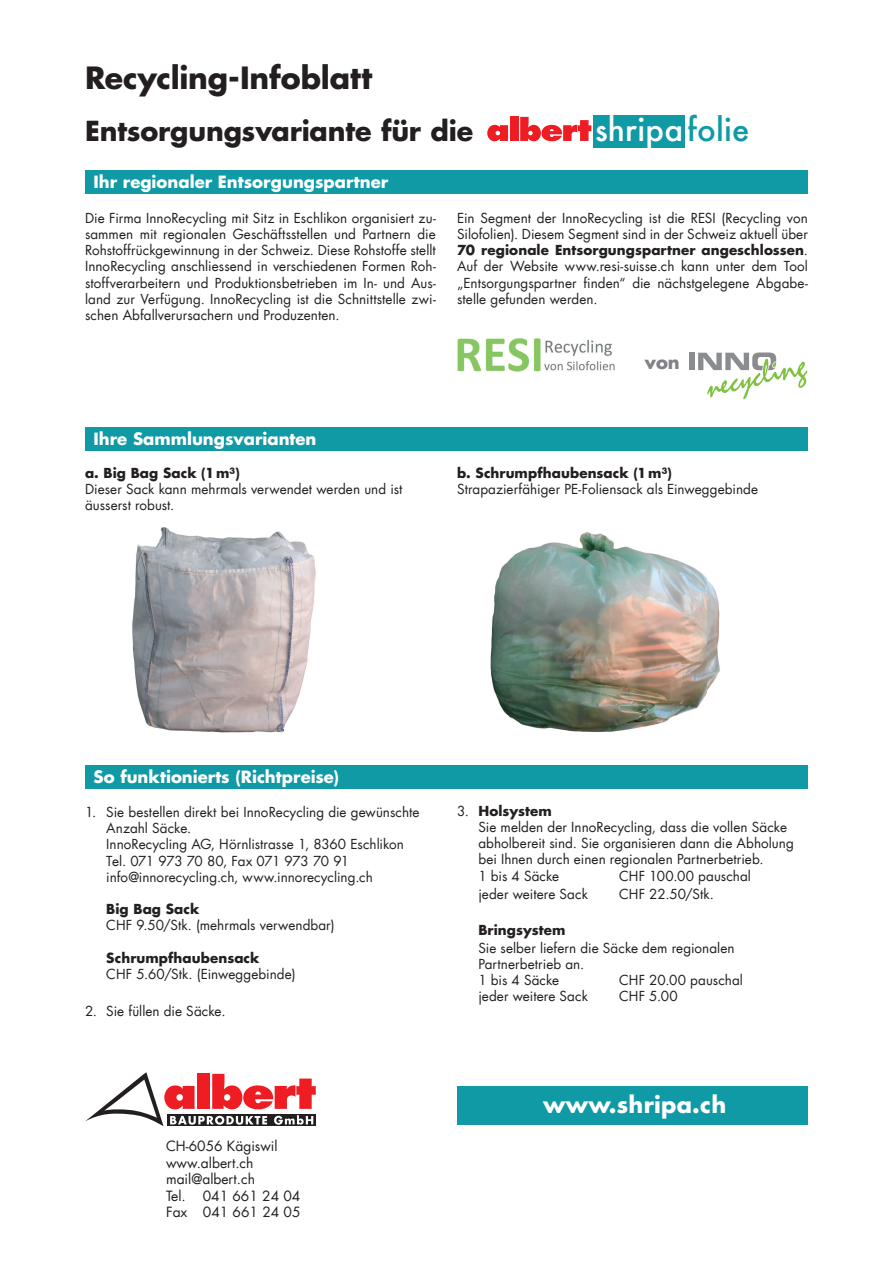
<style>
.page{position:relative;width:893px;height:1263px;background:#fff}
.page>*{position:absolute;margin:0;border:0;box-sizing:border-box;transform-origin:0 0}
.t1{font:500 31.35px "Futura";letter-spacing:.005em;color:#fff}
.t2{font:700 30px "Futura LT";letter-spacing:-.005em;color:#231f20}
.t3{font:700 27px "Futura LT";letter-spacing:-.01em;color:#231f20}
.t4{font:700 22.5px "Futura LT";letter-spacing:.01em;color:#fff}
.t5{font:700 18px "Futura LT";color:#808285}
.t6{font:700 16.5px "Futura LT";color:#fff}
.t7{font:13.8px/16.5px "Futura LT";color:#231f20}
.t8{font:13.5px/16.2px "Futura LT";letter-spacing:.005em;color:#231f20}
.t9{font:700 13.5px "Futura LT";letter-spacing:.005em;color:#231f20}
.s1{color:#0f9aa5}
.s2{font-weight:700}
</style>
<div class="page">
<div style="left:85px;top:427px;width:723px;height:24px;background:#0f9aa5"></div>
<div style="left:85px;top:765px;width:723px;height:24px;background:#0f9aa5"></div>
<div style="left:85px;top:170px;width:723px;height:23px;background:#0f9aa5"></div>
<img style="left:132px;top:527px;width:184px;height:206px">
<img style="left:490px;top:532px;width:230px;height:200px">
<div style="left:593px;top:115px;width:92px;height:33px;background:#0f9aa5"></div>
<svg style="left:487px;top:125px;width:21px;height:16px"></svg>
<div style="left:510px;top:117px;width:8px;height:24px;background:#ee1d23"></div>
<svg style="left:520px;top:117px;width:71px;height:24px"></svg>
<div style="left:457px;top:1086px;width:351px;height:38px;background:#0f9aa5"></div>
<svg style="left:85px;top:1072px;width:231px;height:54px"></svg>
<img style="left:457px;top:338px;width:158px;height:34px">
<div style="left:689px;top:353px;width:5px;height:17px;background:#8a8c8f"></div>
<svg style="left:698px;top:352px;width:109px;height:47px"></svg>
<h2 class="t2" style="left:85px;top:57px;width:289px">Recycling-Infoblatt</h2>
<h3 class="t3" style="left:85px;top:112px;width:390px">Entsorgungsvariante für die</h3>
<h1 class="t1" style="left:595px;top:108px;width:156px">shripa<span class="s1">folie</span></h1>
<p class="t6" style="left:94px;top:171px;width:296px">Ihr regionaler Entsorgungspartner</p>
<p class="t8" style="left:85px;top:210px;width:352px;text-align:justify">Die Firma InnoRecycling mit Sitz in Eschlikon organisiert zu&shy;sammen mit regionalen Geschäftsstellen und Partnern die Rohstoffrückgewinnung in der Schweiz. Diese Rohstoffe stellt InnoRecycling anschliessend in verschiedenen Formen Roh&shy;stoffverarbeitern und Produktionsbetrieben im In- und Aus&shy;land zur Verfügung. InnoRecycling ist die Schnittstelle zwi&shy;schen Abfallverursachern und Produzenten.</p>
<p class="t8" style="left:457px;top:210px;width:352px;text-align:justify">Ein Segment der InnoRecycling ist die RESI (Recycling von Silofolien). Diesem Segment sind in der Schweiz aktuell über <span class="s2">70 regionale Entsorgungspartner angeschlossen</span>.<br>Auf der Website www.resi-suisse.ch kann unter dem Tool „Entsorgungspartner finden“ die nächstgelegene Abgabe&shy;stelle gefunden werden.</p>
<h3 class="t5" style="left:645px;top:351px;width:37px">von</h3>
<p class="t6" style="left:94px;top:428px;width:224px">Ihre Sammlungsvarianten</p>
<p class="t9" style="left:85px;top:464px;width:156px">a. Big Bag Sack (1 m³)</p>
<p class="t8" style="left:85px;top:481px;width:319px">Dieser Sack kann mehrmals verwendet werden und ist äusserst robust.</p>
<p class="t9" style="left:457px;top:464px;width:216px">b. Schrumpfhaubensack (1 m³)</p>
<p class="t8" style="left:457px;top:481px;width:302px">Strapazierfähiger PE-Foliensack als Einweggebinde</p>
<p class="t6" style="left:94px;top:766px;width:247px">So funktionierts (Richtpreise)</p>
<p class="t8" style="left:106px;top:804px;width:315px;text-indent:-21px">1. Sie bestellen direkt bei InnoRecycling die gewünschte Anzahl Säcke.<br>InnoRecycling AG, Hörnlistrasse 1, 8360 Eschlikon Tel. 071 973 70 80, Fax 071 973 70 91 info@innorecycling.ch, www.innorecycling.ch</p>
<p class="t9" style="left:106px;top:900px;width:95px">Big Bag Sack</p>
<p class="t8" style="left:106px;top:917px;width:230px">CHF 9.50/Stk. (mehrmals verwendbar)</p>
<p class="t9" style="left:106px;top:949px;width:155px">Schrumpfhaubensack</p>
<p class="t8" style="left:106px;top:966px;width:191px">CHF 5.60/Stk. (Einweggebinde)</p>
<p class="t8" style="left:85px;top:1003px;width:142px">2. Sie füllen die Säcke.</p>
<p class="t7" style="left:166px;top:1138px;width:136px">CH-6056 Kägiswil www.albert.ch mail@albert.ch<br>Tel. 041 661 24 04<br>Fax 041 661 24 05</p>
<p class="t8" style="left:478px;top:803px;width:317px;text-indent:-21px">3. <span class="s2">Holsystem<br></span>Sie melden der InnoRecycling, dass die vollen Säcke abholbereit sind. Sie organisieren dann die Abholung bei Ihnen durch einen regionalen Partnerbetrieb.<br>1 bis 4 Säcke</p>
<p class="t8" style="left:619px;top:868px;width:133px">CHF 100.00 pauschal</p>
<p class="t8" style="left:478px;top:886px;width:111px">jeder weitere Sack</p>
<p class="t8" style="left:619px;top:886px;width:96px">CHF 22.50/Stk.</p>
<p class="t9" style="left:478px;top:920px;width:89px">Bringsystem</p>
<p class="t8" style="left:478px;top:940px;width:258px">Sie selber liefern die Säcke dem regionalen<br>Partnerbetrieb an.<br>1 bis 4 Säcke</p>
<p class="t8" style="left:619px;top:972px;width:125px">CHF 20.00 pauschal</p>
<p class="t8" style="left:478px;top:988px;width:111px">jeder weitere Sack</p>
<p class="t8" style="left:619px;top:988px;width:60px">CHF 5.00</p>
<h3 class="t4" style="left:543px;top:1089px;width:185px">www.shripa.ch</h3>
</div>
